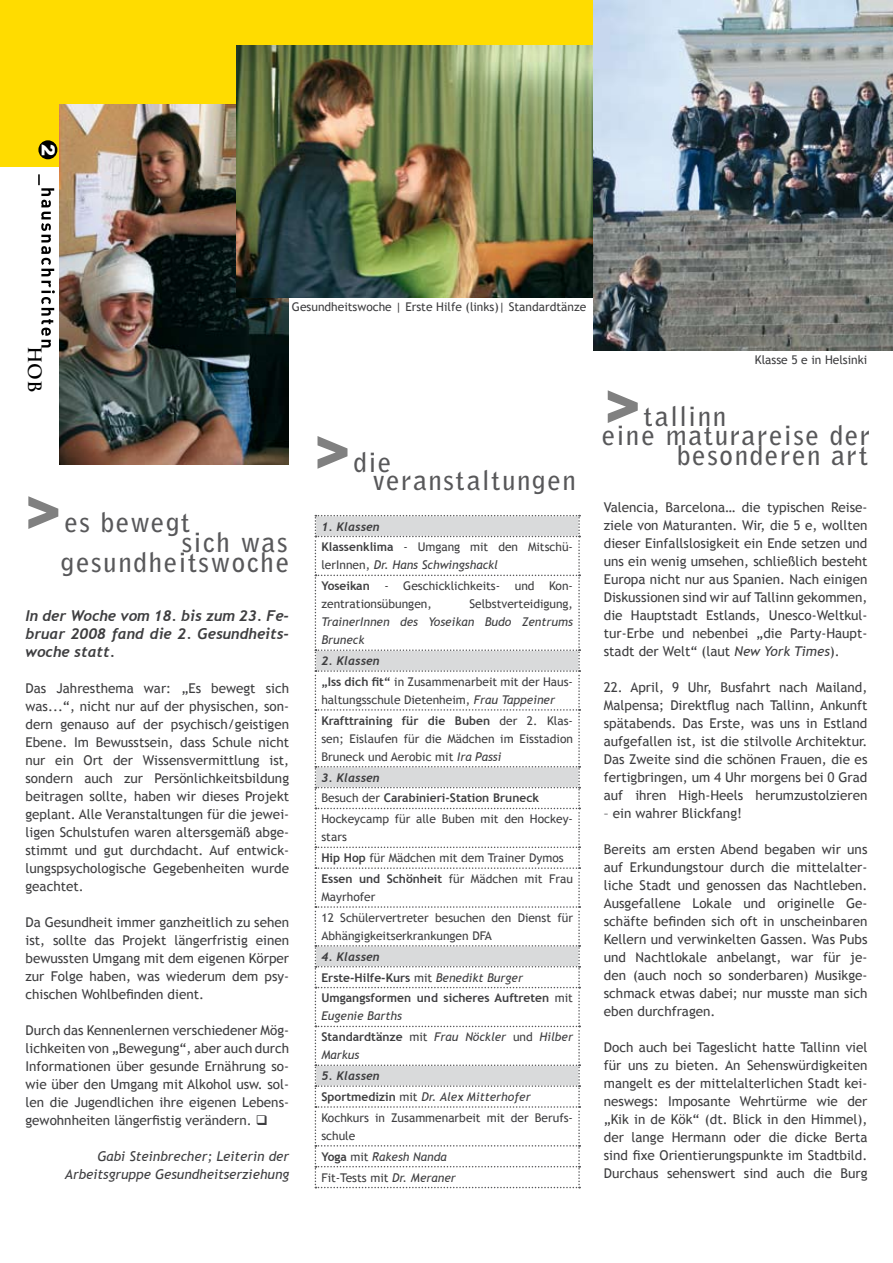
<style>
.page{position:relative;width:893px;height:1263px;background:#fff}
.page>*{position:absolute;margin:0;border:0;box-sizing:border-box;transform-origin:0 0}
.t1{font:700 27px/20.2px "Bell Gothic Std";letter-spacing:.06em;color:#58585a;text-align:right}
.t2{font:700 18px "Trajan Pro";color:#000}
.t3{font:900 18px "Arial";color:#fff}
.t4{font:italic 700 15px/18px "Trebuchet";color:#3e3e40;text-align:justify}
.t5{font:13.5px/18px "Trebuchet MS";color:#3e3e40;text-align:justify}
.t6{font:italic 13.5px/18px "Trebuchet MS";color:#3e3e40;text-align:right}
.t7{font:12px/20.9px "Trebuchet MS";color:#3e3e40}
.t8{font:italic 12px/18px "Trebuchet MS";color:#3e3e40}
.t9{font:700 12px/20.9px "Trebuchet MS";color:#3e3e40}
.t10{font:italic 700 12px "Trebuchet";color:#3e3e40}
.s1{font-family:"Arial";font-weight:900;font-size:54px;color:#808080}
.s2{font-weight:700}
.s3{font-style:italic}
.s4{font-weight:400}
.s5{font-weight:400;font-style:italic}
.s6{font-weight:700;font-style:normal}
.s7{font-style:normal}
</style>
<div class="page">
<div style="left:0;top:0;width:893px;height:167px;background:#ffdc00"></div>
<div style="left:39px;top:141px;width:18px;height:18px;background:#000;border-radius:50%"></div>
<div style="left:38px;top:140px;width:19px;height:19px;border:2px solid #000;border-radius:50%"></div>
<svg style="left:38px;top:174px;width:17px;height:173px"></svg>
<svg style="left:315px;top:515px;width:265px;height:673px"></svg>
<img style="left:60px;top:105px;width:228px;height:360px">
<img style="left:237px;top:46px;width:356px;height:252px">
<img style="left:593px;top:0;width:300px;height:350px">
<h2 class="t3" style="left:61px;top:144px;width:14px;rotate:90deg">2</h2>
<h2 class="t2" style="left:46px;top:346px;width:48px;rotate:90deg">HOB</h2>
<p class="t7" style="left:292px;top:297px;width:296px">Gesundheitswoche | Erste Hilfe (links)| Standardtänze</p>
<p class="t7" style="left:755px;top:350px;width:114px">Klasse 5 e in Helsinki</p>
<h1 class="t1" style="left:605px;top:406px;width:123px"><span class="s1">&gt;</span>tallinn</h1>
<h1 class="t1" style="left:315px;top:452px;width:78px"><span class="s1">&gt;</span>die</h1>
<h1 class="t1" style="left:602px;top:425px;width:270px">eine maturareise der besonderen art</h1>
<h1 class="t1" style="left:373px;top:470px;width:205px">veranstaltungen</h1>
<h1 class="t1" style="left:26px;top:512px;width:166px"><span class="s1">&gt;</span>es bewegt</h1>
<h1 class="t1" style="left:182px;top:532px;width:107px">sich was</h1>
<h1 class="t1" style="left:61px;top:552px;width:230px">gesundheitswoche</h1>
<p class="t4" style="left:26px;top:607px;width:265px">In der Woche vom 18. bis zum 23. Fe&shy;bruar 2008 fand die 2. Gesundheits&shy;woche statt.</p>
<p class="t5" style="left:26px;top:679px;width:265px">Das Jahresthema war: „Es bewegt sich was...“, nicht nur auf der physischen, son&shy;dern genauso auf der psychisch/geistigen Ebene. Im Bewusstsein, dass Schule nicht nur ein Ort der Wissensvermittlung ist, sondern auch zur Persönlichkeitsbildung beitragen sollte, haben wir dieses Projekt geplant. Alle Veranstaltungen für die jewei&shy;ligen Schulstufen waren altersgemäß abge&shy;stimmt und gut durchdacht. Auf entwick&shy;lungspsychologische Gegebenheiten wurde geachtet.</p>
<p class="t5" style="left:26px;top:913px;width:265px">Da Gesundheit immer ganzheitlich zu sehen ist, sollte das Projekt längerfristig einen bewussten Umgang mit dem eigenen Körper zur Folge haben, was wiederum dem psy&shy;chischen Wohlbefinden dient.</p>
<p class="t5" style="left:26px;top:1021px;width:265px">Durch das Kennenlernen verschiedener Mög&shy;lichkeiten von „Bewegung“, aber auch durch Informationen über gesunde Ernährung so&shy;wie über den Umgang mit Alkohol usw. sol&shy;len die Jugendlichen ihre eigenen Lebens&shy;gewohnheiten längerfistig verändern. ❑</p>
<p class="t6" style="left:65px;top:1147px;width:226px">Gabi Steinbrecher; Leiterin der<br>Arbeitsgruppe Gesundheitserziehung</p>
<p class="t10" style="left:321px;top:519px;width:60px">1. Klassen</p>
<p class="t7" style="left:321px;top:538px;width:253px;line-height:18px"><span class="s2">Klassenklima</span> - Umgang mit den Mitschü&shy;lerInnen, <span class="s3">Dr. Hans Schwingshackl</span></p>
<p class="t7" style="left:321px;top:577px;width:253px;line-height:18px"><span class="s2">Yoseikan</span> - Geschicklichkeits- und Kon&shy;zentrationsübungen,</p>
<p class="t7" style="left:469px;top:594px;width:105px">Selbstverteidigung,</p>
<p class="t8" style="left:321px;top:613px;width:253px">TrainerInnen des Yoseikan Budo Zentrums<br>Bruneck</p>
<p class="t10" style="left:321px;top:653px;width:60px">2. Klassen</p>
<p class="t7" style="left:321px;top:673px;width:253px;line-height:18px"><span class="s2">„Iss dich fit“</span> in Zusammenarbeit mit der Haus&shy;haltungsschule Dietenheim, <span class="s3">Frau Tappeiner</span></p>
<p class="t7" style="left:321px;top:712px;width:253px;line-height:18px;text-align:justify"><span class="s2">Krafttraining für die Buben</span> der 2. Klas&shy;sen; Eislaufen für die Mädchen im Eisstadion Bruneck und Aerobic mit <span class="s3">Ira Passi</span></p>
<p class="t10" style="left:321px;top:770px;width:60px">3. Klassen</p>
<p class="t7" style="left:321px;top:788px;width:253px">Besuch der <span class="s2">Carabinieri-Station Bruneck<br></span>Hockeycamp für alle Buben mit den Hockey-</p>
<p class="t7" style="left:321px;top:827px;width:253px">stars<br><span class="s2">Hip Hop</span> für Mädchen mit dem Trainer Dymos<br><span class="s2">Essen und Schönheit</span> für Mädchen mit Frau</p>
<p class="t7" style="left:321px;top:886px;width:253px">Mayrhofer<br>12 Schülervertreter besuchen den Dienst für</p>
<p class="t7" style="left:321px;top:925px;width:172px">Abhängigkeitserkrankungen DFA</p>
<p class="t10" style="left:321px;top:949px;width:60px">4. Klassen</p>
<p class="t9" style="left:321px;top:967px;width:253px">Erste-Hilfe-Kurs <span class="s4">mit</span> <span class="s5">Benedikt Burger<br></span>Umgangsformen und sicheres Auftreten <span class="s4">mit</span></p>
<p class="t8" style="left:321px;top:1006px;width:253px;line-height:20.9px">Eugenie Barths<br><span class="s6">Standardtänze</span> <span class="s7">mit</span> Frau Nöckler <span class="s7">und</span> Hilber</p>
<p class="t8" style="left:321px;top:1046px;width:40px">Markus</p>
<p class="t10" style="left:321px;top:1068px;width:60px">5. Klassen</p>
<p class="t7" style="left:321px;top:1086px;width:253px"><span class="s2">Sportmedizin</span> mit <span class="s3">Dr. Alex Mitterhofer<br></span>Kochkurs in Zusammenarbeit mit der Berufs-</p>
<p class="t7" style="left:321px;top:1125px;width:136px">schule<br><span class="s2">Yoga</span> mit <span class="s3">Rakesh Nanda<br></span>Fit-Tests mit <span class="s3">Dr. Meraner</span></p>
<p class="t5" style="left:604px;top:499px;width:265px">Valencia, Barcelona… die typischen Reise&shy;ziele von Maturanten. Wir, die 5 e, wollten dieser Einfallslosigkeit ein Ende setzen und uns ein wenig umsehen, schließlich besteht Europa nicht nur aus Spanien. Nach einigen Diskussionen sind wir auf Tallinn gekommen, die Hauptstadt Estlands, Unesco-Weltkul&shy;tur-Erbe und nebenbei „die Party-Haupt&shy;stadt der Welt“ (laut <span class="s3">New York Times</span>).</p>
<p class="t5" style="left:604px;top:679px;width:265px">22. April, 9 Uhr, Busfahrt nach Mailand, Malpensa; Direktflug nach Tallinn, Ankunft spätabends. Das Erste, was uns in Estland aufgefallen ist, ist die stilvolle Architektur.<br>Das Zweite sind die schönen Frauen, die es fertigbringen, um 4 Uhr morgens bei 0 Grad auf ihren High-Heels herumzustolzieren</p>
<p class="t5" style="left:604px;top:805px;width:140px">– ein wahrer Blickfang!</p>
<p class="t5" style="left:604px;top:841px;width:265px">Bereits am ersten Abend begaben wir uns auf Erkundungstour durch die mittelalter&shy;liche Stadt und genossen das Nachtleben.<br>Ausgefallene Lokale und originelle Ge&shy;schäfte befinden sich oft in unscheinbaren Kellern und verwinkelten Gassen. Was Pubs und Nachtlokale anbelangt, war für je&shy;den (auch noch so sonderbaren) Musikge&shy;schmack etwas dabei; nur musste man sich eben durchfragen.</p>
<p class="t5" style="left:604px;top:1039px;width:265px">Doch auch bei Tageslicht hatte Tallinn viel für uns zu bieten. An Sehenswürdigkeiten mangelt es der mittelalterlichen Stadt kei&shy;neswegs: Imposante Wehrtürme wie der „Kik in de Kök“ (dt. Blick in den Himmel), der lange Hermann oder die dicke Berta sind fixe Orientierungspunkte im Stadtbild.<br>Durchaus sehenswert sind auch die Burg</p>
</div>
